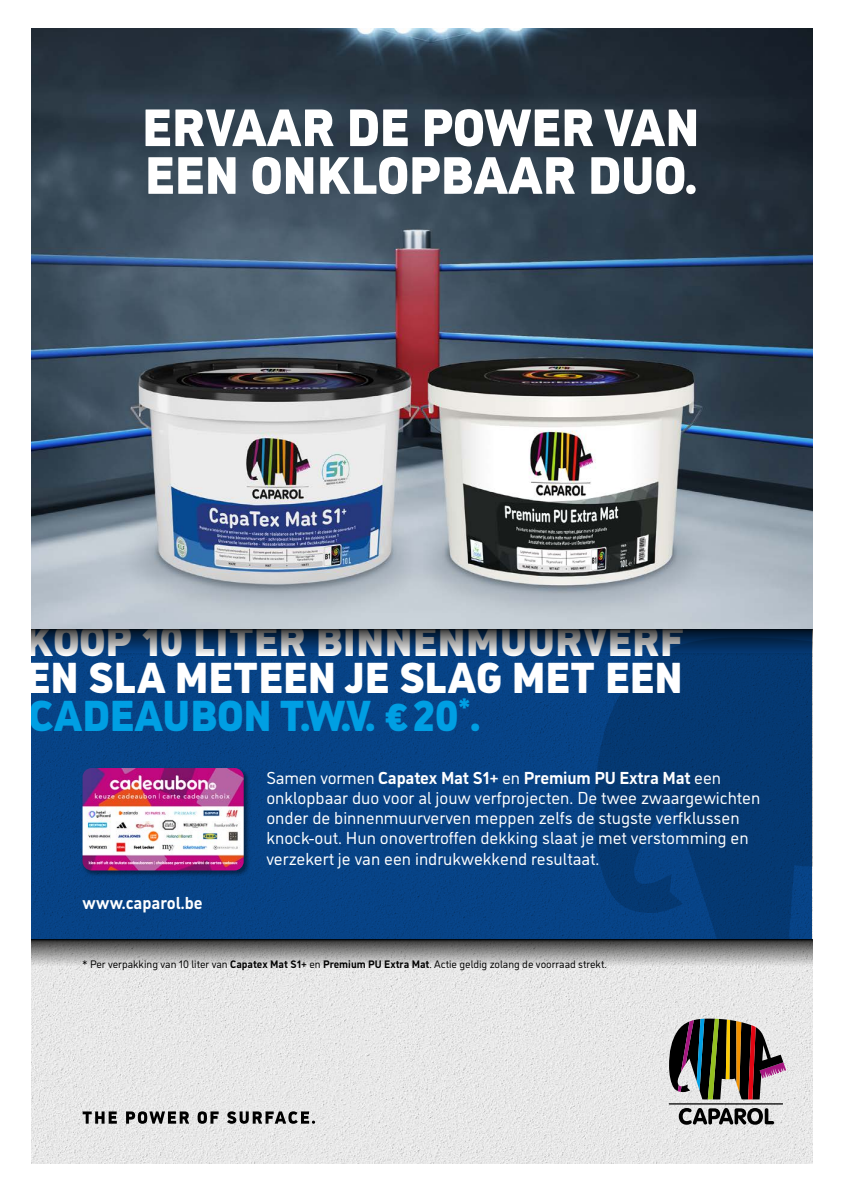
<style>
.page{position:relative;width:842px;height:1191px;background:#fff}
.page>*{position:absolute;margin:0;border:0;box-sizing:border-box;transform-origin:0 0}
.t1{font:900 52.6px/47.7px "CAP Elephant";color:#fff}
.t2{font:900 43.4px/37.6px "CAP Elephant";color:#fff;text-align:justify}
.t3{font:17.3px/20.2px "CAP Elephant";color:#fff}
.t4{font:700 17.3px "CAP Elephant";color:#fff}
.t5{font:10.8px "CAP Elephant";color:#000}
.s1{color:#009fe3}
.s2{font-weight:700}
</style>
<div class="page">
<img style="left:31px;top:966px;width:781px;height:197px">
<div style="left:30px;top:629px;width:782px;height:310px;background:#074386"></div>
<svg style="left:594px;top:655px;width:218px;height:284px;fill:#053972"></svg>
<svg style="left:669px;top:1018px;width:117px;height:81px;background:#6e645b"></svg>
<svg style="left:679px;top:1108px;width:95px;height:16px;background:#6b6b6b"></svg>
<hr style="left:669px;top:1103px;width:114px;height:1px;background:#000">
<svg style="left:83px;top:1111px;width:34px;height:12px"></svg>
<svg style="left:126px;top:1111px;width:63px;height:12px"></svg>
<svg style="left:198px;top:1111px;width:21px;height:12px"></svg>
<svg style="left:227px;top:1111px;width:88px;height:12px"></svg>
<svg style="left:30px;top:629px;width:782px;height:26px"></svg>
<img style="left:31px;top:28px;width:781px;height:601px">
<svg style="left:31px;top:939px;width:781px;height:27px;background:#8a8b8a"></svg>
<div style="left:81px;top:767px;width:169px;height:109px;background:#000;opacity:.45"></div>
<img style="left:83px;top:768px;width:161px;height:102px">
<h1 class="t1" style="left:142px;top:104px;width:559px">ERVAAR DE POWER VAN<br>EEN ONKLOPBAAR DUO.</h1>
<h2 class="t2" style="left:26px;top:622px;width:660px">KOOP 10 LITER BINNENMUURVERF EN SLA METEEN JE SLAG MET EEN <span class="s1">CADEAUBON T.W.V. €20</span><sup>*</sup><span class="s1">.</span></h2>
<p class="t3" style="left:266px;top:767px;width:495px">Samen vormen <span class="s2">Capatex Mat S1+</span> en <span class="s2">Premium PU Extra Mat</span> een onklopbaar duo voor al jouw verfprojecten. De twee zwaargewichten onder de binnenmuurverven meppen zelfs de stugste verfklussen knock-out. Hun onovertroffen dekking slaat je met verstomming en verzekert je van een indrukwekkend resultaat.</p>
<p class="t4" style="left:83px;top:893px;width:122px">www.caparol.be</p>
<p class="t5" style="left:83px;top:957px;width:526px">* Per verpakking van 10 liter van <span class="s2">Capatex Mat S1+</span> en <span class="s2">Premium PU Extra Mat</span>. Actie geldig zolang de voorraad strekt.</p>
</div>
